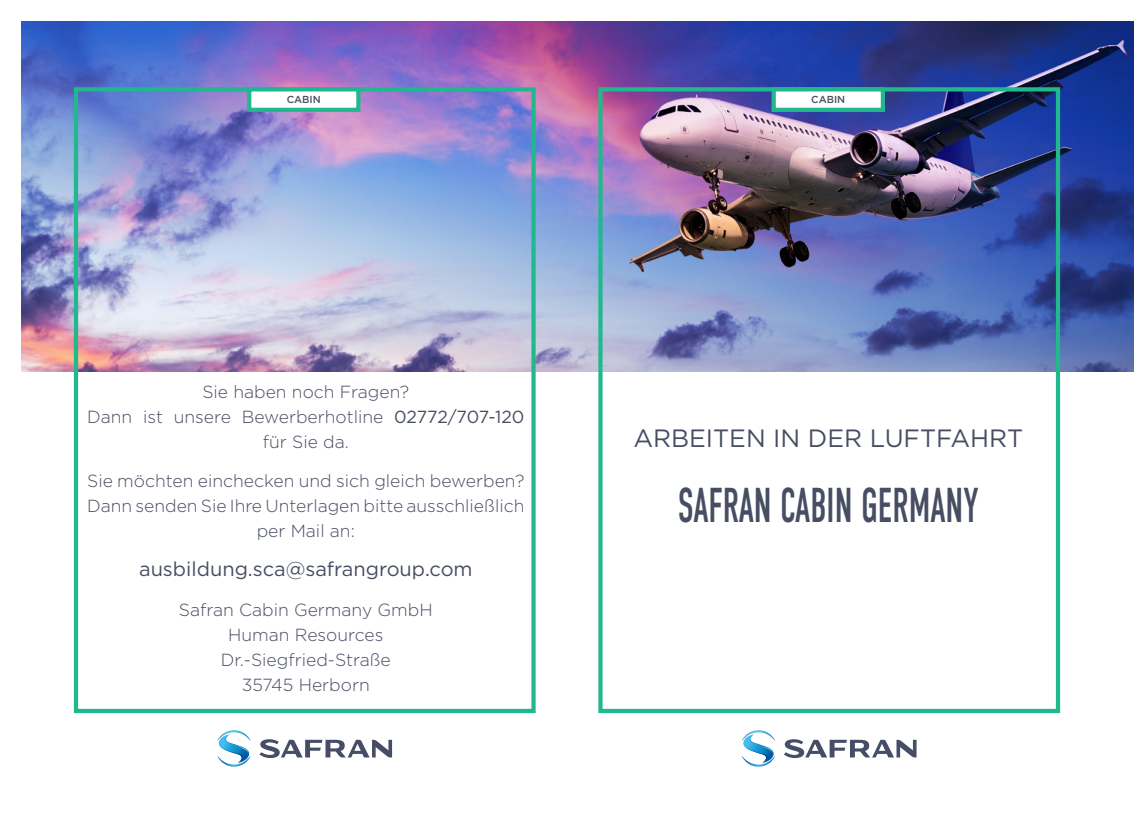
<style>
.page{position:relative;width:1134px;height:830px;background:#fff}
.page>*{position:absolute;margin:0;border:0;box-sizing:border-box;transform-origin:0 0}
.t1{font:48.75px "DIN Condensed";color:#474d62;scale:.75 1}
.t2{font:25px "Gotham";color:#474d62}
.t3{font:20px "Gotham";color:#474d62}
.t4{font:300 17.5px/25px "Gotham";color:#474d62;text-align:center}
.t5{font:500 10.25px "Gotham";color:#474d62}
.s1{font-weight:400}
</style>
<div class="page">
<img style="left:21px;top:21px;width:1113px;height:350px">
<div style="left:598px;top:87px;width:462px;height:625px;border:4px solid #22b88e"></div>
<div style="left:771px;top:87px;width:114px;height:25px;background:#fff;border:4px solid #22b88e"></div>
<svg style="left:784px;top:739px;width:132px;height:18px"></svg>
<svg style="left:742px;top:730px;width:33px;height:36px"></svg>
<svg style="left:259px;top:739px;width:133px;height:18px"></svg>
<svg style="left:217px;top:730px;width:34px;height:36px"></svg>
<div style="left:74px;top:87px;width:462px;height:625px;border:4px solid #22b88e"></div>
<div style="left:247px;top:87px;width:113px;height:25px;background:#fff;border:4px solid #22b88e"></div>
<p class="t5" style="left:287px;top:93px;width:36px">CABIN</p>
<p class="t5" style="left:811px;top:93px;width:36px">CABIN</p>
<p class="t4" style="left:202px;top:378px;width:208px">Sie haben noch Fragen?</p>
<p class="t4" style="left:87px;top:403px;width:439px">Dann ist unsere Bewerberhotline <span class="s1">02772/707-120 </span>für Sie da.</p>
<p class="t4" style="left:87px;top:467px;width:439px">Sie möchten einchecken und sich gleich bewerben?</p>
<p class="t4" style="left:87px;top:492px;width:439px">Dann senden Sie Ihre Unterlagen bitte ausschließlich per Mail an:</p>
<p class="t3" style="left:139px;top:556px;width:335px">ausbildung.sca@safrangroup.com</p>
<p class="t4" style="left:179px;top:596px;width:255px">Safran Cabin Germany GmbH</p>
<p class="t4" style="left:228px;top:621px;width:157px">Human Resources</p>
<p class="t4" style="left:221px;top:646px;width:171px">Dr.-Siegfried-Straße</p>
<p class="t4" style="left:242px;top:671px;width:129px">35745 Herborn</p>
<p class="t2" style="left:633px;top:422px;width:391px">ARBEITEN IN DER LUFTFAHRT</p>
<p class="t1" style="left:678px;top:477px;width:402px">SAFRAN CABIN GERMANY</p>
</div>
